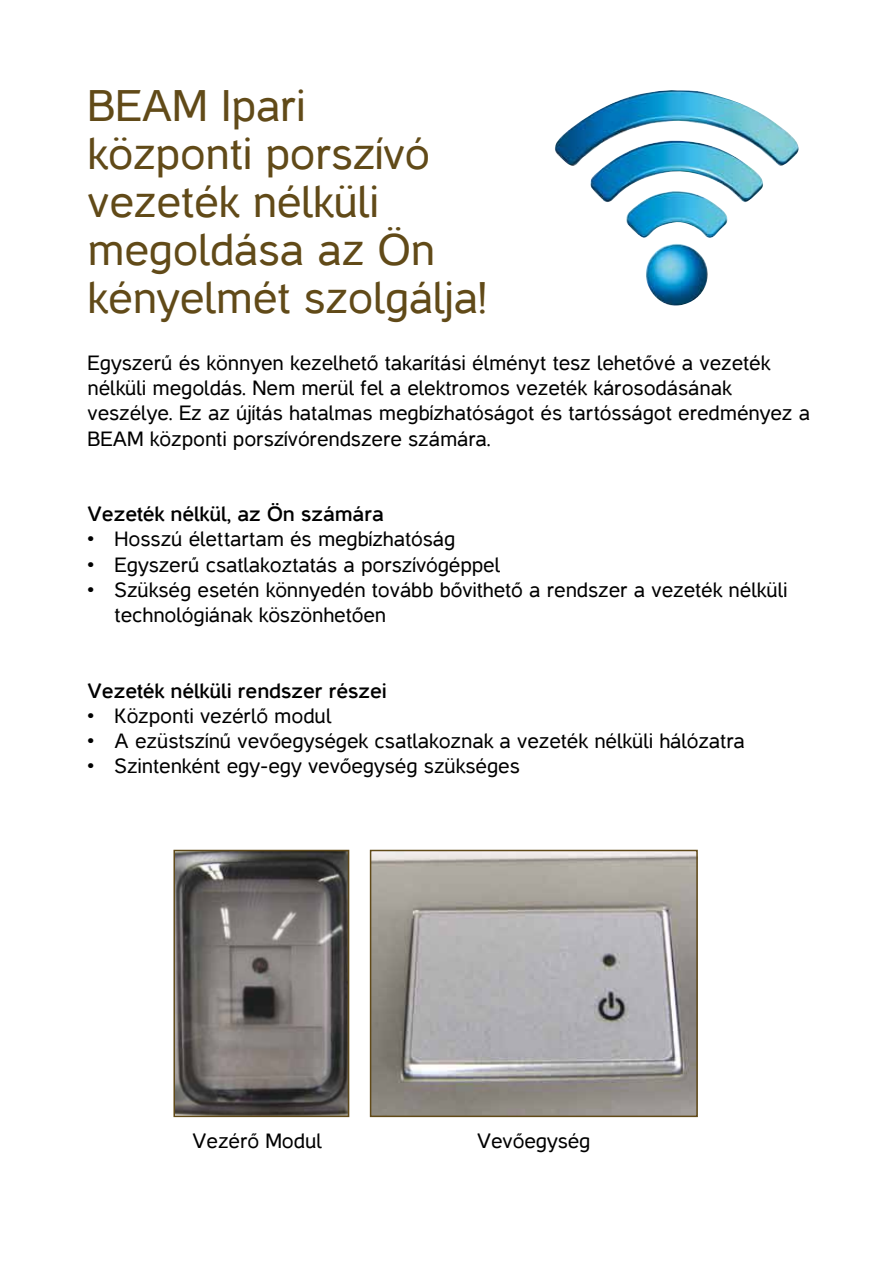
<style>
.page{position:relative;width:893px;height:1263px;background:#fff}
.page>*{position:absolute;margin:0;border:0;box-sizing:border-box;transform-origin:0 0}
.t1{font:45px/48px "Casper";color:#614a18}
.t2{font:21px/25.2px "Casper";color:#000}
.t3{font:700 21px "Casper";color:#000}
</style>
<div class="page">
<img style="left:554px;top:90px;width:245px;height:216px">
<img style="left:176px;top:853px;width:170px;height:261px">
<div style="left:173px;top:850px;width:176px;height:267px;border:2px solid #614a18"></div>
<img style="left:373px;top:853px;width:322px;height:261px">
<div style="left:370px;top:850px;width:328px;height:267px;border:2px solid #614a18"></div>
<h1 class="t1" style="left:88px;top:82px;width:401px">BEAM Ipari<br>központi porszívó vezeték nélküli megoldása az Ön kényelmét szolgálja!</h1>
<p class="t2" style="left:88px;top:350px;width:724px">Egyszerű és könnyen kezelhető takarítási élményt tesz lehetővé a vezeték nélküli megoldás. Nem merül fel a elektromos vezeték károsodásának veszélye. Ez az újítás hatalmas megbízhatóságot és tartósságot eredményez a BEAM központi porszívórendszere számára.</p>
<p class="t3" style="left:88px;top:503px;width:298px">Vezeték nélkül, az Ön számára</p>
<p class="t2" style="left:88px;top:527px;width:369px">• Hosszú élettartam és megbízhatóság</p>
<p class="t2" style="left:88px;top:552px;width:414px">• Egyszerű csatlakoztatás a porszívógéppel</p>
<p class="t2" style="left:115px;top:577px;width:674px;text-indent:-27px">• Szükség esetén könnyedén tovább bővithető a rendszer a vezeték nélküli technológiának köszönhetően</p>
<p class="t3" style="left:88px;top:679px;width:300px">Vezeték nélküli rendszer részei</p>
<p class="t2" style="left:88px;top:703px;width:245px">• Központi vezérlő modul</p>
<p class="t2" style="left:88px;top:728px;width:659px">• A ezüstszínű vevőegységek csatlakoznak a vezeték nélküli hálózatra</p>
<p class="t2" style="left:88px;top:753px;width:434px">• Szintenként egy-egy vevőegység szükséges</p>
<p class="t2" style="left:193px;top:1128px;width:131px">Vezérő Modul</p>
<p class="t2" style="left:477px;top:1128px;width:115px">Vevőegység</p>
</div>
